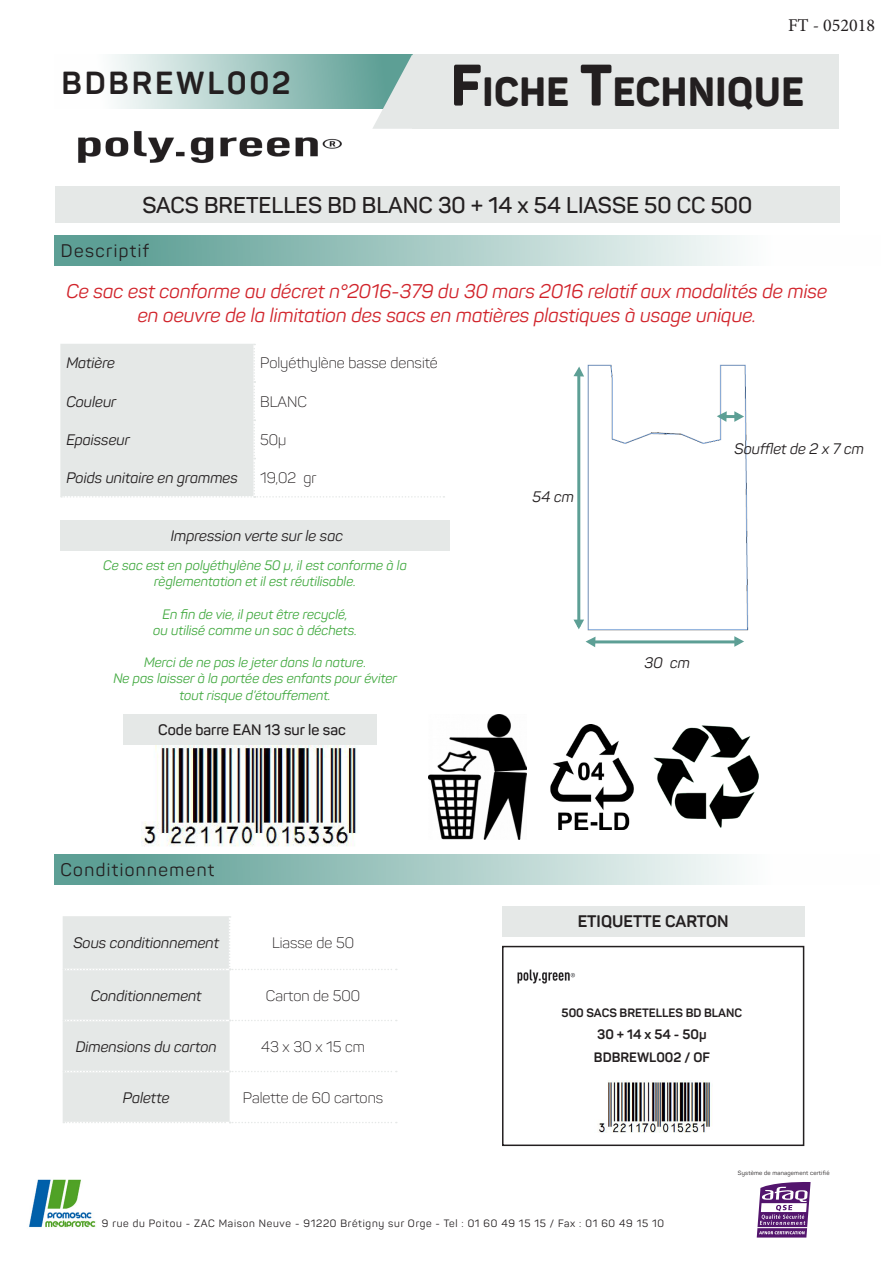
<style>
.page{position:relative;width:893px;height:1263px;background:#fff}
.page>*{position:absolute;margin:0;border:0;box-sizing:border-box;transform-origin:0 0}
.t1{font:800 40.35px "Panton";letter-spacing:.015em;color:#231f20;scale:.96 1}
.t2{font:700 31.5px "Panton";letter-spacing:.09em;color:#231f20}
.t3{font:600 22.5px "Panton";color:#231f20}
.t4{font:italic 19.5px/23.4px "Panton";color:#d1232a;text-align:center}
.t5{font:18px "Panton";letter-spacing:.08em;color:#231f20}
.t6{font:18px "Minion Pro";color:#231f20}
.t7{font:700 16.5px "Panton";color:#231f20}
.t8{font:italic 15px "Panton";color:#231f20}
.t9{font:300 15px "Panton";color:#231f20}
.t10{font:600 15px "Panton";color:#231f20}
.t11{font:italic 13.5px "Panton";color:#44aa42}
.t12{font:700 13.5px "Panton";color:#231f20}
.t13{font:700 12px "Panton";color:#231f20}
.t14{font:10.5px "Panton";letter-spacing:.07em;color:#231f20}
.t15{font:6px "Panton";letter-spacing:.03em;color:#231f20}
.s1{font-size:57.6px}
</style>
<div class="page">
<div style="left:413px;top:54px;width:426px;height:75px;background:#e5e8e7"></div>
<svg style="left:112px;top:54px;width:260px;height:55px;background:#adcec9"></svg>
<svg style="left:372px;top:54px;width:41px;height:75px;background:#a8c7c2"></svg>
<div style="left:54px;top:853px;width:826px;height:31px;background:linear-gradient(to right,#52988e,#fff)"></div>
<div style="left:54px;top:235px;width:826px;height:31px;background:linear-gradient(to right,#52988d,#fff)"></div>
<img style="left:29px;top:1179px;width:67px;height:49px">
<svg style="left:757px;top:1182px;width:54px;height:55px"></svg>
<hr style="left:757px;top:1227px;width:50px;height:1px;background:#fff">
<div style="left:55px;top:186px;width:785px;height:37px;background:#e5e8e7"></div>
<svg style="left:60px;top:344px;width:384px;height:154px"></svg>
<div style="left:502px;top:946px;width:302px;height:200px;border:2px solid #231f20"></div>
<div style="left:502px;top:906px;width:302px;height:31px;background:#e5e8e7"></div>
<img style="left:587px;top:364px;width:162px;height:267px">
<hr style="left:590px;top:640px;width:149px;height:3px;background:#5d9f95">
<svg style="left:733px;top:636px;width:11px;height:11px"></svg>
<hr style="left:577px;top:372px;width:3px;height:255px;background:#5d9f95">
<svg style="left:573px;top:366px;width:11px;height:12px"></svg>
<svg style="left:573px;top:618px;width:24px;height:29px"></svg>
<svg style="left:716px;top:409px;width:29px;height:15px"></svg>
<img style="left:429px;top:714px;width:97px;height:125px">
<img style="left:550px;top:724px;width:84px;height:105px">
<img style="left:653px;top:726px;width:105px;height:102px">
<img style="left:141px;top:745px;width:215px;height:102px">
<div style="left:123px;top:714px;width:254px;height:31px;background:#e5e8e7"></div>
<img style="left:517px;top:969px;width:58px;height:15px">
<img style="left:599px;top:1080px;width:112px;height:53px">
<svg style="left:63px;top:916px;width:334px;height:207px"></svg>
<img style="left:78px;top:131px;width:264px;height:33px">
<div style="left:60px;top:520px;width:390px;height:30px;background:#e5e8e7"></div>
<p class="t2" style="left:61px;top:63px;width:231px">BDBREWL002</p>
<p class="t6" style="left:788px;top:13px;width:89px">FT - 052018</p>
<h1 class="t1" style="left:451px;top:66px;width:369px"><span class="s1">F</span>ICHE <span class="s1">T</span>ECHNIQUE</h1>
<p class="t3" style="left:142px;top:191px;width:611px">SACS BRETELLES BD BLANC 30 + 14 x 54 LIASSE 50 CC 500</p>
<h3 class="t5" style="left:61px;top:239px;width:90px">Descriptif</h3>
<p class="t4" style="left:66px;top:280px;width:762px">Ce sac est conforme au décret n°2016-379 du 30 mars 2016 relatif aux modalités de mise en oeuvre de la limitation des sacs en matières plastiques à usage unique.</p>
<p class="t8" style="left:66px;top:354px;width:50px">Matière</p>
<p class="t9" style="left:260px;top:354px;width:179px">Polyéthylène basse densité</p>
<p class="t8" style="left:66px;top:392px;width:52px">Couleur</p>
<p class="t9" style="left:260px;top:392px;width:48px">BLANC</p>
<p class="t8" style="left:66px;top:430px;width:65px">Epaisseur</p>
<p class="t9" style="left:260px;top:431px;width:28px">50µ</p>
<p class="t8" style="left:66px;top:469px;width:173px">Poids unitaire en grammes</p>
<p class="t9" style="left:260px;top:469px;width:58px">19,02 gr</p>
<p class="t8" style="left:171px;top:526px;width:174px">Impression verte sur le sac</p>
<p class="t11" style="left:103px;top:557px;width:305px">Ce sac est en polyéthylène 50 µ, il est conforme à la</p>
<p class="t11" style="left:154px;top:573px;width:203px">règlementation et il est réutilisable.</p>
<p class="t11" style="left:163px;top:605px;width:187px">En fin de vie, il peut être recyclé,</p>
<p class="t11" style="left:153px;top:622px;width:205px">ou utilisé comme un sac à déchets.</p>
<p class="t11" style="left:144px;top:654px;width:224px">Merci de ne pas le jeter dans la nature.</p>
<p class="t11" style="left:113px;top:670px;width:285px">Ne pas laisser à la portée des enfants pour éviter</p>
<p class="t11" style="left:179px;top:686px;width:153px">tout risque d’étouffement.</p>
<p class="t10" style="left:158px;top:721px;width:189px">Code barre EAN 13 sur le sac</p>
<h3 class="t5" style="left:60px;top:858px;width:155px">Conditionnement</h3>
<p class="t8" style="left:73px;top:934px;width:147px">Sous conditionnement</p>
<p class="t9" style="left:272px;top:934px;width:84px">Liasse de 50</p>
<p class="t8" style="left:91px;top:986px;width:112px">Conditionnement</p>
<p class="t9" style="left:266px;top:986px;width:96px">Carton de 500</p>
<p class="t8" style="left:76px;top:1037px;width:142px">Dimensions du carton</p>
<p class="t9" style="left:261px;top:1037px;width:105px">43 x 30 x 15 cm</p>
<p class="t8" style="left:123px;top:1088px;width:48px">Palette</p>
<p class="t9" style="left:243px;top:1088px;width:142px">Palette de 60 cartons</p>
<p class="t8" style="left:533px;top:488px;width:43px">54 cm</p>
<p class="t8" style="left:734px;top:440px;width:131px">Soufflet de 2 x 7 cm</p>
<p class="t8" style="left:645px;top:654px;width:47px">30 cm</p>
<p class="t7" style="left:578px;top:911px;width:152px">ETIQUETTE CARTON</p>
<p class="t13" style="left:562px;top:1005px;width:182px">500 SACS BRETELLES BD BLANC</p>
<p class="t12" style="left:597px;top:1026px;width:111px">30 + 14 x 54 - 50µ</p>
<p class="t12" style="left:594px;top:1048px;width:118px">BDBREWL002 / OF</p>
<p class="t15" style="left:738px;top:1169px;width:93px">Système de management certifié</p>
<p class="t14" style="left:102px;top:1217px;width:564px">9 rue du Poitou - ZAC Maison Neuve - 91220 Brétigny sur Orge - Tel : 01 60 49 15 15 / Fax : 01 60 49 15 10</p>
</div>
